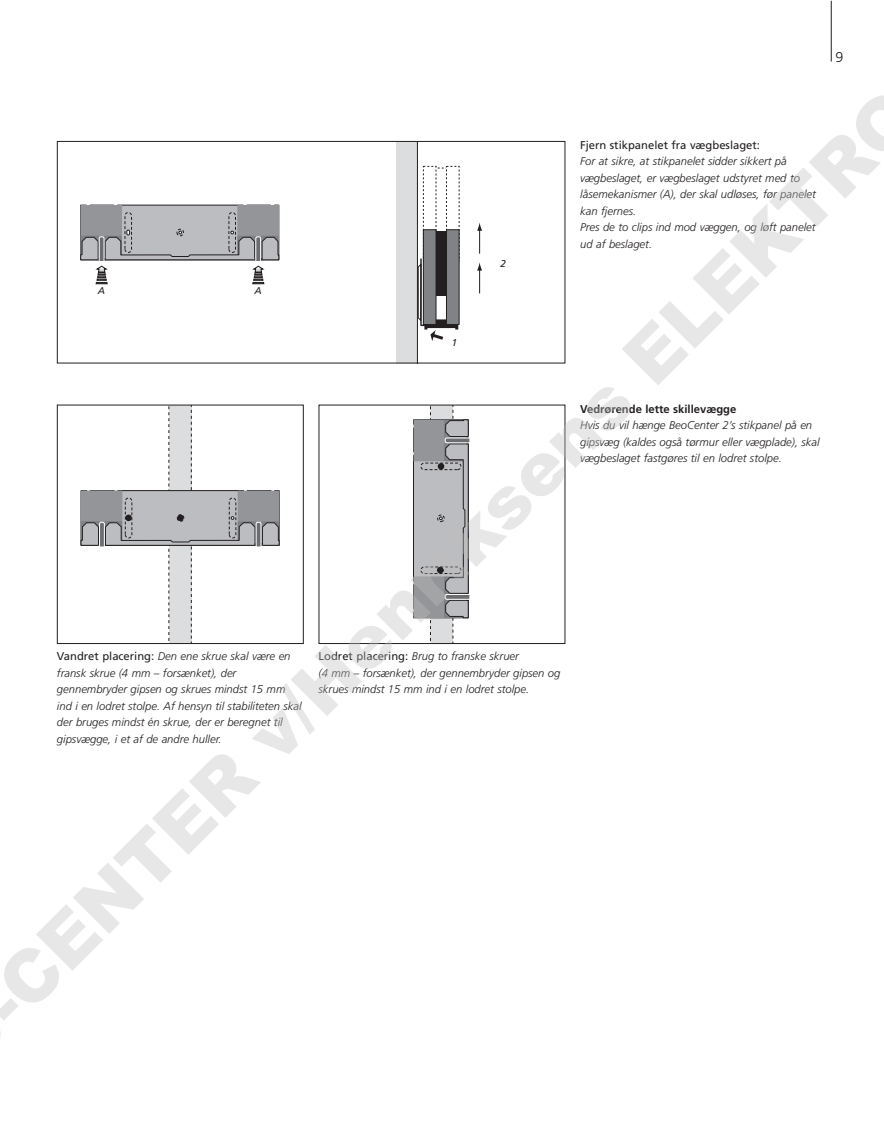
<style>
.page{position:relative;width:884px;height:1134px;background:#fff}
.page>*{position:absolute;margin:0;border:0;box-sizing:border-box;transform-origin:0 0}
.t1{font:900 72px "Arial";color:rgb(191 191 191/.37)}
.t2{font:300 14.25px "Frutiger";color:#231f20}
.t3{font:italic 300 11.25px/16.5px "Frutiger";color:#231f20}
.t4{font:11.25px "Frutiger";color:#231f20}
.t5{font:700 11.25px "Frutiger";color:#231f20}
.t6{font:italic 9.9px "Frutiger";color:#231f20}
.s1{font-weight:400;font-style:normal}
</style>
<div class="page">
<hr style="left:831px;top:1px;width:1px;height:61px;background:#231f20">
<div style="left:434px;top:231px;width:14px;height:65px;background:#231f20"></div>
<div style="left:423px;top:230px;width:13px;height:94px;background:#808285"></div>
<div style="left:423px;top:229px;width:13px;height:96px;border:1px solid #231f20"></div>
<div style="left:446px;top:230px;width:13px;height:94px;background:#808285"></div>
<div style="left:446px;top:229px;width:13px;height:96px;border:1px solid #231f20"></div>
<div style="left:396px;top:141px;width:21px;height:222px;background:#dcdddf"></div>
<hr style="left:417px;top:141px;width:1px;height:222px;background:#231f20">
<svg style="left:477px;top:262px;width:5px;height:31px"></svg>
<svg style="left:477px;top:222px;width:5px;height:32px"></svg>
<svg style="left:418px;top:256px;width:41px;height:85px"></svg>
<svg style="left:80px;top:205px;width:199px;height:79px"></svg>
<div style="left:57px;top:141px;width:508px;height:222px;border:1px solid #231f20"></div>
<svg style="left:81px;top:407px;width:198px;height:235px"></svg>
<div style="left:177px;top:515px;width:7px;height:6px;background:#231f20;border-radius:50%"></div>
<div style="left:125px;top:515px;width:7px;height:6px;background:#231f20;border-radius:50%"></div>
<div style="left:57px;top:405px;width:247px;height:239px;border:1px solid #231f20"></div>
<svg style="left:413px;top:407px;width:57px;height:235px;background:#aeaeb1"></svg>
<p class="t2" style="left:835px;top:51px;width:9px">9</p>
<h1 class="t1" style="left:-43px;top:976px;width:1289px;rotate:-45deg">-CENTER v/Henriksens ELEKTRO</h1>
<p class="t4" style="left:580px;top:141px;width:181px">Fjern stikpanelet fra vægbeslaget:</p>
<p class="t3" style="left:580px;top:154px;width:237px">For at sikre, at stikpanelet sidder sikkert på vægbeslaget, er vægbeslaget udstyret med to låsemekanismer (A), der skal udløses, før panelet kan fjernes.<br>Pres de to clips ind mod væggen, og løft panelet ud af beslaget.</p>
<p class="t6" style="left:500px;top:260px;width:7px">2</p>
<p class="t6" style="left:98px;top:287px;width:9px">A</p>
<p class="t6" style="left:254px;top:287px;width:9px">A</p>
<p class="t6" style="left:452px;top:339px;width:7px">1</p>
<p class="t5" style="left:580px;top:405px;width:158px">Vedrørende lette skillevægge</p>
<p class="t3" style="left:580px;top:418px;width:241px">Hvis du vil hænge BeoCenter 2’s stikpanel på en gipsvæg (kaldes også tørmur eller vægplade), skal vægbeslaget fastgøres til en lodret stolpe.</p>
<p class="t3" style="left:57px;top:649px;width:246px"><span class="s1">Vandret placering:</span> Den ene skrue skal være en fransk skrue (4 mm – forsænket), der gennembryder gipsen og skrues mindst 15 mm ind i en lodret stolpe. Af hensyn til stabiliteten skal der bruges mindst én skrue, der er beregnet til gipsvægge, i et af de andre huller.</p>
<p class="t3" style="left:318px;top:649px;width:243px"><span class="s1">Lodret placering:</span> Brug to franske skruer<br>(4 mm – forsænket), der gennembryder gipsen og skrues mindst 15 mm ind i en lodret stolpe.</p>
</div>
